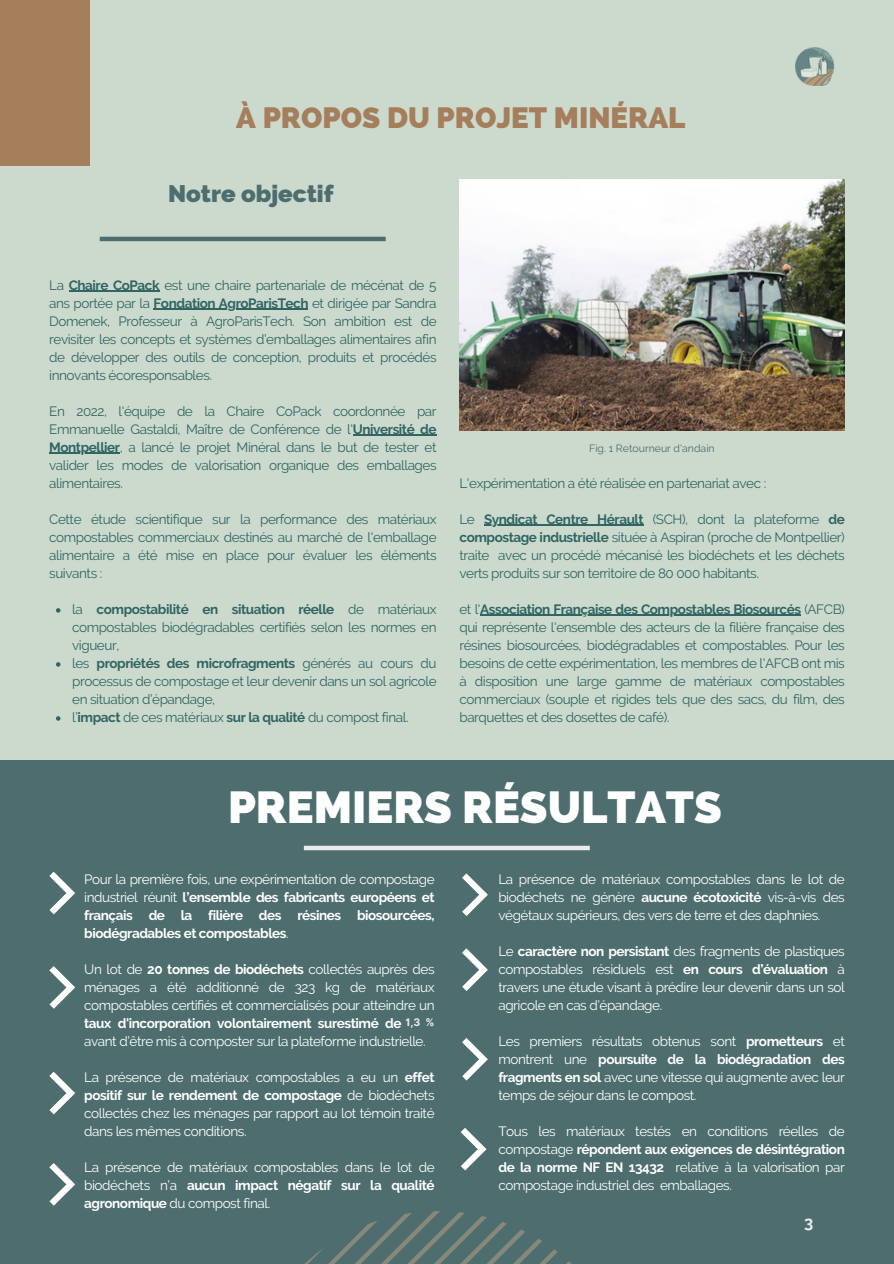
<style>
.page{position:relative;width:894px;height:1264px;background:#fff}
.page>*{position:absolute;margin:0;border:0;box-sizing:border-box;transform-origin:0 0}
.t1{font:800 45px "Raleway";color:#fff}
.t2{font:800 29.4px "Raleway";color:#a57e5b}
.t3{font:800 24px "Raleway";color:#4d6d6e}
.t4{font:700 16.5px "Raleway";color:#ebeaee}
.t5{font:13.5px/18px "Raleway";letter-spacing:-.03em;color:#306563;text-align:justify}
.t6{font:13.5px/18px "Raleway";letter-spacing:-.03em;color:#fff;text-align:justify}
.t7{font:700 13.5px/18px "Raleway";letter-spacing:-.03em;color:#fff;text-align:justify}
.t8{font:700 13.5px "Raleway";letter-spacing:-.03em;color:#306563}
.t9{font:10.5px "Raleway";color:#4d6d6e}
.t10{font:700 10.5px "Inter";color:#ebeaee}
.s1{font-weight:700}
.s2{font-weight:400}
</style>
<div class="page">
<div style="left:0;top:0;width:893px;height:1263px;background:#4d6d6e"></div>
<div style="left:0;top:0;width:893px;height:760px;background:#ccdace"></div>
<img style="left:459px;top:180px;width:385px;height:251px">
<svg style="left:305px;top:1211px;width:266px;height:52px"></svg>
<div style="left:0;top:0;width:89px;height:165px;background:#a57e5b"></div>
<hr style="left:100px;top:237px;width:285px;height:4px;background:#4d6d6e">
<div style="left:304px;top:845px;width:285px;height:5px;background:#ebeaee"></div>
<svg style="left:49px;top:871px;width:26px;height:43px"></svg>
<svg style="left:49px;top:966px;width:26px;height:42px"></svg>
<svg style="left:49px;top:1071px;width:26px;height:43px"></svg>
<svg style="left:49px;top:1163px;width:26px;height:42px"></svg>
<img style="left:795px;top:47px;width:39px;height:38px">
<hr style="left:69px;top:291px;width:90px;height:1px;background:#306563">
<hr style="left:153px;top:309px;width:155px;height:1px;background:#306563">
<hr style="left:353px;top:435px;width:83px;height:1px;background:#306563">
<hr style="left:49px;top:453px;width:71px;height:1px;background:#306563">
<svg style="left:56px;top:608px;width:4px;height:4px"></svg>
<svg style="left:56px;top:662px;width:4px;height:4px"></svg>
<svg style="left:56px;top:716px;width:4px;height:4px"></svg>
<hr style="left:484px;top:525px;width:159px;height:1px;background:#306563">
<hr style="left:480px;top:615px;width:320px;height:1px;background:#306563">
<svg style="left:462px;top:1038px;width:26px;height:42px"></svg>
<svg style="left:460px;top:1128px;width:26px;height:42px"></svg>
<svg style="left:462px;top:948px;width:26px;height:43px"></svg>
<svg style="left:462px;top:873px;width:26px;height:43px"></svg>
<p class="t2" style="left:236px;top:100px;width:450px">À PROPOS DU PROJET MINÉRAL</p>
<h4 class="t3" style="left:168px;top:179px;width:167px">Notre objectif</h4>
<p class="t5" style="left:49px;top:276px;width:389px">La <span class="s1">Chaire CoPack</span> est une chaire partenariale de mécénat de 5 ans portée par la <span class="s1">Fondation AgroParisTech</span> et dirigée par Sandra</p>
<p class="t5" style="left:49px;top:312px;width:389px">Domenek, Professeur à AgroParisTech. Son ambition est de revisiter les concepts et systèmes d’emballages alimentaires afin de développer des outils de conception, produits et procédés innovants écoresponsables.</p>
<p class="t5" style="left:49px;top:402px;width:389px">En 2022, l'équipe de la Chaire CoPack coordonnée par<br>Emmanuelle Gastaldi, Maître de Conférence de l'<span class="s1">Université de</span></p>
<p class="t5" style="left:49px;top:438px;width:389px"><span class="s1">Montpellier</span>, a lancé le projet Minéral dans le but de tester et valider les modes de valorisation organique des emballages alimentaires.</p>
<p class="t5" style="left:49px;top:510px;width:389px">Cette étude scientifique sur la performance des matériaux compostables commerciaux destinés au marché de l'emballage alimentaire a été mise en place pour évaluer les éléments</p>
<h4 class="t5" style="left:49px;top:564px;width:55px">suivants :</h4>
<h4 class="t8" style="left:72px;top:601px;width:366px"><span class="s2">la</span> compostabilité en situation réelle <span class="s2">de matériaux</span></h4>
<h4 class="t5" style="left:72px;top:618px;width:366px;text-align:left">compostables biodégradables certifiés selon les normes en vigueur,<br>les <span class="s1">propriétés des microfragments</span> générés au cours du</h4>
<p class="t5" style="left:72px;top:672px;width:366px;text-align:left">processus de compostage et leur devenir dans un sol agricole en situation d’épandage,<br>l’<span class="s1">impact</span> de ces matériaux <span class="s1">sur la qualité</span> du compost final.</p>
<p class="t9" style="left:589px;top:442px;width:127px">Fig. 1 Retourneur d'andain</p>
<p class="t5" style="left:459px;top:474px;width:308px">L'expérimentation a été réalisée en partenariat avec :</p>
<p class="t5" style="left:459px;top:510px;width:17px">Le</p>
<p class="t5" style="left:459px;top:510px;width:387px;text-indent:24px"><span class="s1">Syndicat Centre Hérault</span> (SCH), dont la plateforme <span class="s1">de compostage industrielle</span> située à Aspiran (proche de Montpellier) traite avec un procédé mécanisé les biodéchets et les déchets verts produits sur son territoire de 80 000 habitants.</p>
<p class="t8" style="left:459px;top:601px;width:387px"><span class="s2">et l'</span>Association Française des Compostables Biosourcés <span class="s2">(AFCB)</span></p>
<p class="t5" style="left:459px;top:618px;width:387px">qui représente l'ensemble des acteurs de la filière française des résines biosourcées, biodégradables et compostables. Pour les besoins de cette expérimentation, les membres de l'AFCB ont mis à disposition une large gamme de matériaux compostables commerciaux (souple et rigides tels que des sacs, du film, des barquettes et des dosettes de café).</p>
<p class="t1" style="left:228px;top:780px;width:495px">PREMIERS RÉSULTATS</p>
<h2 class="t7" style="left:84px;top:870px;width:352px"><span class="s2">Pour la première fois, une expérimentation de compostage industriel réunit</span> l’ensemble des fabricants européens et français de la filière des résines biosourcées, biodégradables et compostables<span class="s2">.</span></h2>
<h3 class="t6" style="left:84px;top:960px;width:352px">Un lot de <span class="s1">20 tonnes de biodéchets</span> collectés auprès des ménages a été additionné de 323 kg de matériaux compostables certifiés et commercialisés pour atteindre un <span class="s1">taux d'incorporation volontairement surestimé de 1,3% </span>avant d’être mis à composter sur la plateforme industrielle.</h3>
<h4 class="t6" style="left:84px;top:1068px;width:352px">La présence de matériaux compostables a eu un <span class="s1">effet positif sur le rendement de compostage</span> de biodéchets collectés chez les ménages par rapport au lot témoin traité dans les mêmes conditions.</h4>
<h4 class="t6" style="left:84px;top:1158px;width:352px">La présence de matériaux compostables dans le lot de biodéchets n’a <span class="s1">aucun impact négatif sur la qualité agronomique</span> du compost final.</h4>
<p class="t10" style="left:405px;top:1016px;width:30px">1,3 %</p>
<h4 class="t6" style="left:498px;top:870px;width:348px">La présence de matériaux compostables dans le lot de biodéchets ne génère <span class="s1">aucune écotoxicité</span> vis-à-vis des végétaux supérieurs, des vers de terre et des daphnies.</h4>
<p class="t6" style="left:498px;top:942px;width:348px">Le <span class="s1">caractère non persistant</span> des fragments de plastiques compostables résiduels est <span class="s1">en cours d’évaluation</span> à travers une étude visant à prédire leur devenir dans un sol agricole en cas d’épandage.</p>
<p class="t6" style="left:498px;top:1032px;width:348px">Les premiers résultats obtenus sont <span class="s1">prometteurs</span> et montrent une <span class="s1">poursuite de la biodégradation des fragments en sol</span> avec une vitesse qui augmente avec leur temps de séjour dans le compost.</p>
<p class="t6" style="left:498px;top:1122px;width:348px">Tous les matériaux testés en conditions réelles de compostage <span class="s1">répondent aux exigences de désintégration de la norme NF EN 13432</span> relative à la valorisation par compostage industriel des emballages.</p>
<p class="t4" style="left:804px;top:1212px;width:11px">3</p>
</div>
